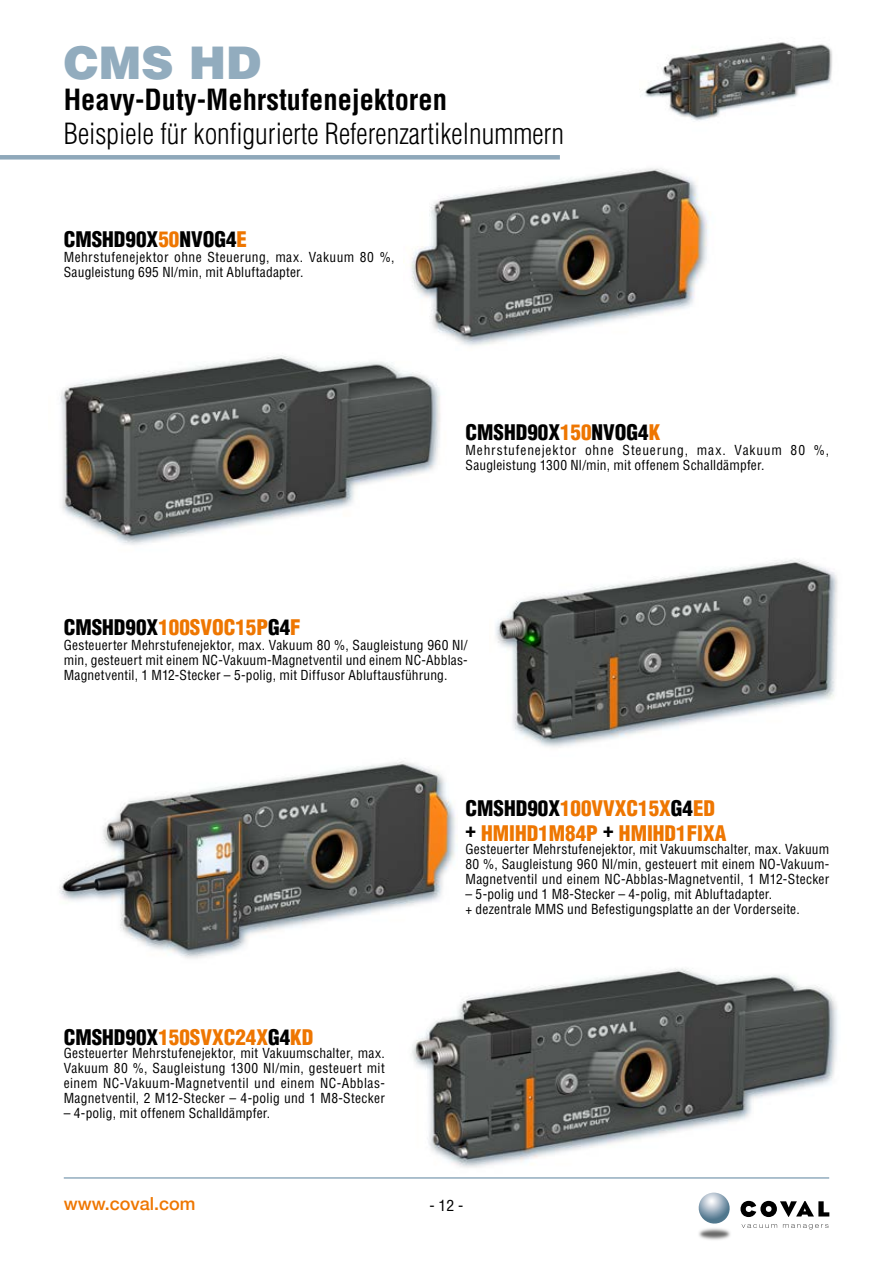
<style>
.page{position:relative;width:893px;height:1263px;background:#fff}
.page>*{position:absolute;margin:0;border:0;box-sizing:border-box;transform-origin:0 0}
.t1{font:900 45px "Helvetica";color:#92acbe}
.t2{font:300 condensed 28.5px "Helvetica";color:#000}
.t3{font:700 condensed 28.5px "Helvetica";color:#000}
.t4{font:900 condensed 21px/25.2px "Helvetica";color:#ee7601}
.t5{font:900 condensed 21px "Helvetica";color:#000}
.t6{font:500 18px "Helvetica Neue";color:#ee7601}
.t7{font:condensed 15px "Helvetica";color:#000;scale:1.05 1}
.t8{font:condensed 13.5px/15px "Helvetica";letter-spacing:.015em;color:#000;text-align:justify}
.t9{font:condensed 13.5px/15px "Helvetica";letter-spacing:.035em;color:#000}
.s1{color:#ee7601}
.s2{color:#000}
</style>
<div class="page">
<hr style="left:64px;top:1177px;width:765px;height:2px;background:#92acbe">
<img style="left:699px;top:1228px;width:31px;height:12px">
<svg style="left:698px;top:1192px;width:32px;height:32px"></svg>
<svg style="left:742px;top:1224px;width:35px;height:4px"></svg>
<svg style="left:783px;top:1224px;width:45px;height:5px"></svg>
<svg style="left:740px;top:1201px;width:89px;height:16px"></svg>
<div style="left:0;top:155px;width:560px;height:5px;background:#8fa8ba"></div>
<img style="left:496px;top:559px;width:342px;height:189px">
<img style="left:59px;top:761px;width:397px;height:198px">
<img style="left:61px;top:355px;width:379px;height:190px">
<img style="left:400px;top:958px;width:438px;height:210px">
<img style="left:410px;top:168px;width:298px;height:178px">
<img style="left:642px;top:42px;width:190px;height:79px">
<h1 class="t1" style="left:64px;top:34px;width:199px">CMS HD</h1>
<h2 class="t3" style="left:64px;top:83px;width:385px">Heavy-Duty-Mehrstufenejektoren</h2>
<h2 class="t2" style="left:64px;top:118px;width:502px">Beispiele für konfigurierte Referenzartikelnummern</h2>
<h3 class="t5" style="left:64px;top:226px;width:185px">CMSHD90X<span class="s1">50</span>NVOG4<span class="s1">E</span></h3>
<p class="t8" style="left:64px;top:249px;width:332px">Mehrstufenejektor ohne Steuerung, max. Vakuum 80 %,<br>Saugleistung 695 Nl/min, mit Abluftadapter.</p>
<h3 class="t4" style="left:64px;top:615px;width:238px"><span class="s2">CMSHD90X</span>100SVOC15P<span class="s2">G4</span>F</h3>
<h3 class="t5" style="left:465px;top:420px;width:196px">CMSHD90X<span class="s1">150</span>NVOG4<span class="s1">K</span></h3>
<p class="t9" style="left:465px;top:443px;width:365px">Mehrstufenejektor ohne Steuerung, max. Vakuum 80 %,<br>Saugleistung 1300 Nl/min, mit offenem Schalldämpfer.</p>
<p class="t8" style="left:64px;top:637px;width:405px">Gesteuerter Mehrstufenejektor, max. Vakuum 80 %, Saugleistung 960 Nl/ min, gesteuert mit einem NC-Vakuum-Magnetventil und einem NC-Abblas-Magnetventil, 1 M12-Stecker – 5-polig, mit Diffusor Abluftausführung.</p>
<h3 class="t4" style="left:465px;top:795px;width:262px"><span class="s2">CMSHD90X</span>100VVXC15X<span class="s2">G4</span>ED <sup>+</sup> HMIHD1M84P <sup>+</sup> HMIHD1FIXA</h3>
<h3 class="t4" style="left:64px;top:1024px;width:251px"><span class="s2">CMSHD90X</span>150SVXC24X<span class="s2">G4</span>KD</h3>
<p class="t8" style="left:64px;top:1045px;width:323px">Gesteuerter Mehrstufenejektor, mit Vakuumschalter, max.<br>Vakuum 80 %, Saugleistung 1300 Nl/min, gesteuert mit einem NC-Vakuum-Magnetventil und einem NC-Abblas-Magnetventil, 2 M12-Stecker – 4-polig und 1 M8-Stecker</p>
<p class="t8" style="left:64px;top:1105px;width:208px">– 4-polig, mit offenem Schalldämpfer.</p>
<p class="t8" style="left:465px;top:842px;width:365px">Gesteuerter Mehrstufenejektor, mit Vakuumschalter, max. Vakuum 80 %, Saugleistung 960 Nl/min, gesteuert mit einem NO-Vakuum-Magnetventil und einem NC-Abblas-Magnetventil, 1 M12-Stecker</p>
<p class="t8" style="left:465px;top:887px;width:336px">– 5-polig und 1 M8-Stecker – 4-polig, mit Abluftadapter.<br>+ dezentrale MMS und Befestigungsplatte an der Vorderseite.</p>
<h3 class="t6" style="left:64px;top:1189px;width:133px">www.coval.com</h3>
<p class="t7" style="left:429px;top:1196px;width:34px">- 12 -</p>
</div>
